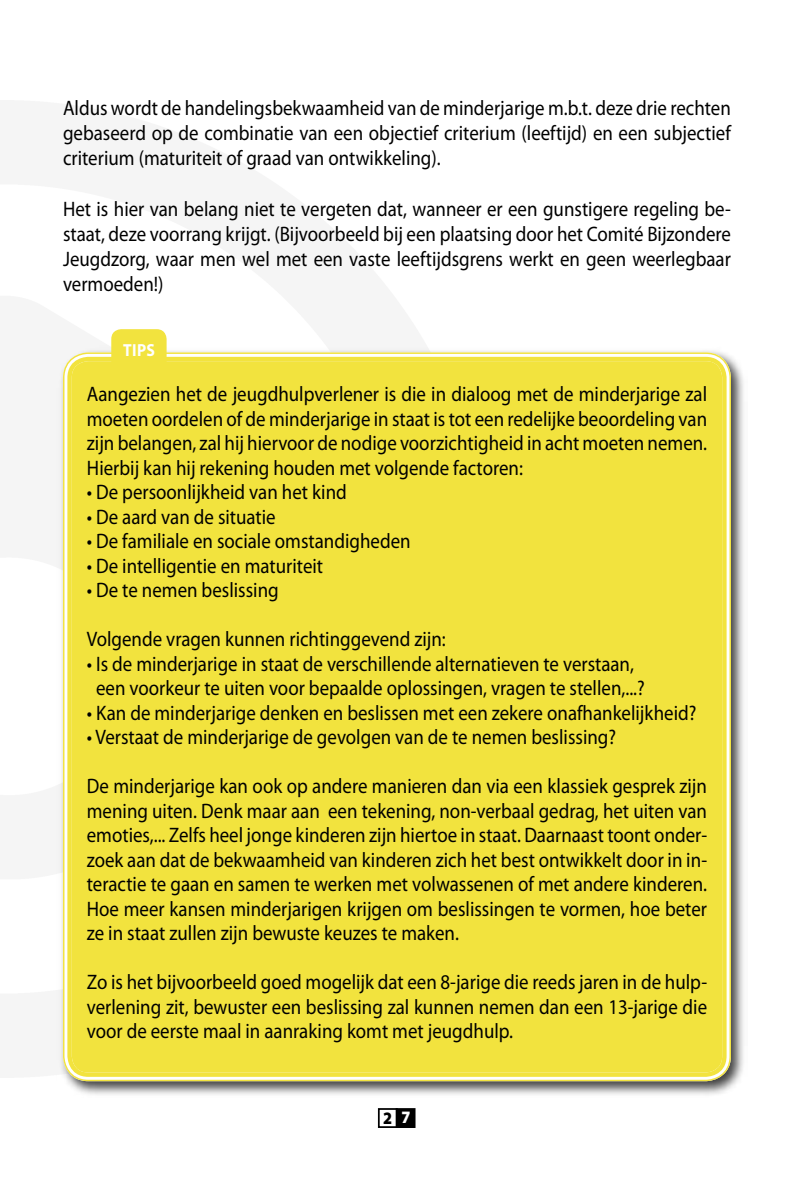
<style>
.page{position:relative;width:794px;height:1191px;background:#fff}
.page>*{position:absolute;margin:0;border:0;box-sizing:border-box;transform-origin:0 0}
.t1{font:21px/24.5px "Myriad Pro";color:#000;text-align:justify;scale:.9 1}
.t2{font:700 17.5px "Myriad Pro";color:#fff;scale:.9 1}
.t3{font:900 17.5px "Myriad Pro";color:#000;scale:.9 1}
.s1{color:#fff}
</style>
<div class="page">
<div style="left:56px;top:345px;width:691px;height:753px;background:#000;opacity:.75"></div>
<div style="left:65px;top:355px;width:664px;height:719px;background:#f2e33e"></div>
<div style="left:111px;top:329px;width:56px;height:55px;background:#f2e33e"></div>
<div style="left:378px;top:1108px;width:20px;height:20px;border:2px solid #000"></div>
<div style="left:396px;top:1109px;width:18px;height:18px;background:#000"></div>
<div style="left:396px;top:1108px;width:19px;height:20px;border:2px solid #000"></div>
<p class="t1" style="left:63px;top:96px;width:743px;line-height:25.2px">Aldus wordt de handelingsbekwaamheid van de minderjarige m.b.t. deze drie rechten gebaseerd op de combinatie van een objectief criterium (leeftijd) en een subjectief criterium (maturiteit of graad van ontwikkeling).</p>
<p class="t1" style="left:63px;top:197px;width:743px;line-height:25.2px">Het is hier van belang niet te vergeten dat, wanneer er een gunstigere regeling be&shy;staat, deze voorrang krijgt. (Bijvoorbeeld bij een plaatsing door het Comité Bijzondere Jeugdzorg, waar men wel met een vaste leeftijdsgrens werkt en geen weerlegbaar vermoeden!)</p>
<p class="t2" style="left:123px;top:340px;width:37px">TIPS</p>
<p class="t1" style="left:87px;top:382px;width:691px">Aangezien het de jeugdhulpverlener is die in dialoog met de minderjarige zal moeten oordelen of de minderjarige in staat is tot een redelijke beoordeling van zijn belangen, zal hij hiervoor de nodige voorzichtigheid in acht moeten nemen.<br>Hierbij kan hij rekening houden met volgende factoren:</p>
<p class="t1" style="left:87px;top:480px;width:290px">• De persoonlijkheid van het kind</p>
<p class="t1" style="left:87px;top:505px;width:211px">• De aard van de situatie</p>
<p class="t1" style="left:87px;top:529px;width:361px">• De familiale en sociale omstandigheden</p>
<p class="t1" style="left:87px;top:554px;width:264px">• De intelligentie en maturiteit</p>
<p class="t1" style="left:87px;top:578px;width:215px">• De te nemen beslissing</p>
<p class="t1" style="left:87px;top:627px;width:400px">Volgende vragen kunnen richtinggevend zijn:</p>
<p class="t1" style="left:87px;top:652px;width:621px;text-align:center">• Is de minderjarige in staat de verschillende alternatieven te verstaan, een voorkeur te uiten voor bepaalde oplossingen, vragen te stellen,...?</p>
<p class="t1" style="left:87px;top:701px;width:679px">• Kan de minderjarige denken en beslissen met een zekere onafhankelijkheid?</p>
<p class="t1" style="left:87px;top:725px;width:589px">• Verstaat de minderjarige de gevolgen van de te nemen beslissing?</p>
<p class="t1" style="left:87px;top:774px;width:690px">De minderjarige kan ook op andere manieren dan via een klassiek gesprek zijn mening uiten. Denk maar aan een tekening, non-verbaal gedrag, het uiten van emoties,... Zelfs heel jonge kinderen zijn hiertoe in staat. Daarnaast toont onder&shy;zoek aan dat de bekwaamheid van kinderen zich het best ontwikkelt door in in&shy;teractie te gaan en samen te werken met volwassenen of met andere kinderen.<br>Hoe meer kansen minderjarigen krijgen om beslissingen te vormen, hoe beter ze in staat zullen zijn bewuste keuzes te maken.</p>
<p class="t1" style="left:87px;top:970px;width:691px">Zo is het bijvoorbeeld goed mogelijk dat een 8-jarige die reeds jaren in de hulp&shy;verlening zit, bewuster een beslissing zal kunnen nemen dan een 13-jarige die voor de eerste maal in aanraking komt met jeugdhulp.</p>
<p class="t3" style="left:383px;top:1107px;width:32px">2 <span class="s1">7</span></p>
</div>
